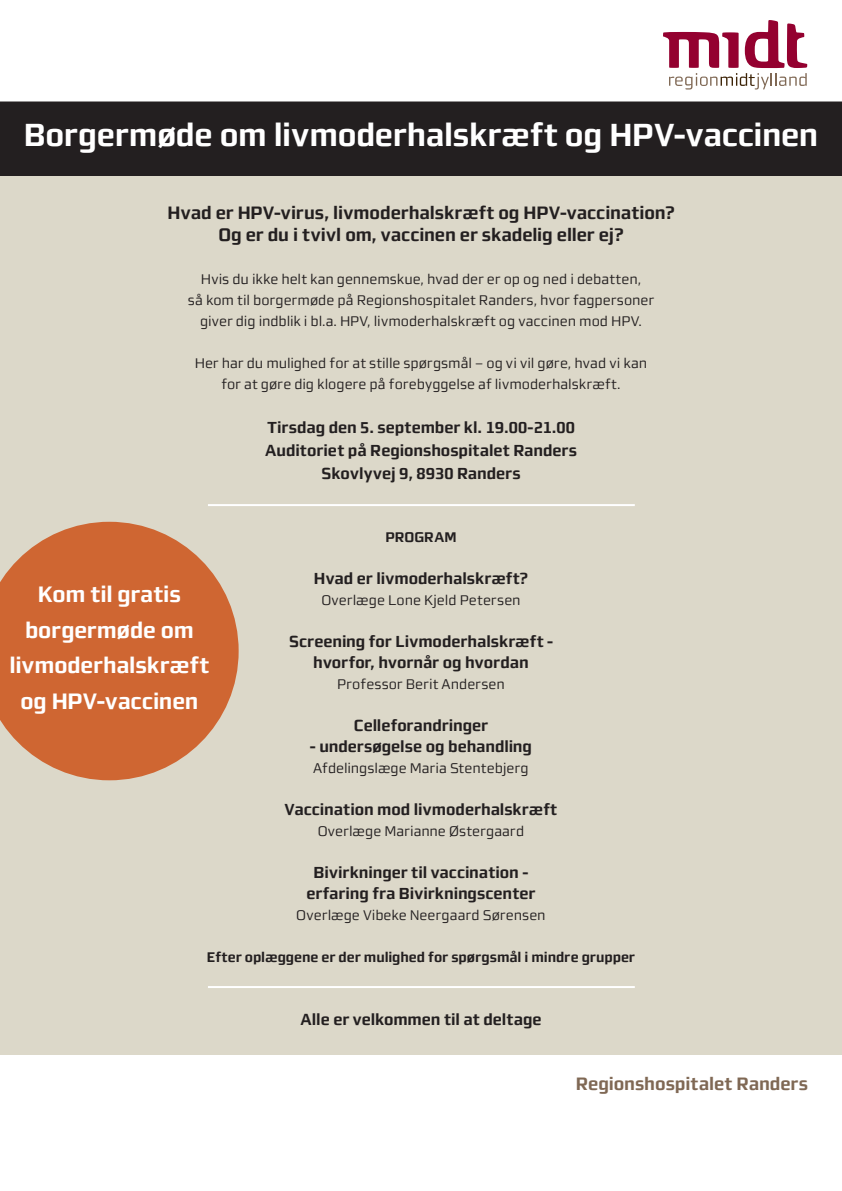
<style>
.page{position:relative;width:842px;height:1191px;background:#fff}
.page>*{position:absolute;margin:0;border:0;box-sizing:border-box;transform-origin:0 0}
.t1{font:700 32px "midtsans";letter-spacing:-.01em;color:#fff}
.t2{font:700 22.4px/35.5px "midtsans";letter-spacing:-.005em;color:#fff;text-align:center}
.t3{font:700 18px/22px "midtsans";letter-spacing:-.005em;color:#231f20;text-align:center}
.t4{font:700 18px "midtsans";letter-spacing:-.005em;color:#7f6854}
.t5{font:700 16px/23px "midtsans";letter-spacing:-.005em;color:#231f20;text-align:center}
.t6{font:14px/21px "midtsans";letter-spacing:-.005em;color:#231f20;text-align:center}
.t7{font:700 14px "midtsans";letter-spacing:-.005em;color:#231f20}
</style>
<div class="page">
<svg style="left:663px;top:20px;width:144px;height:69px"></svg>
<div style="left:0;top:102px;width:842px;height:952px;background:#dcd8c9"></div>
<hr style="left:208px;top:986px;width:427px;height:2px;background:#fff">
<hr style="left:208px;top:504px;width:427px;height:2px;background:#fff">
<div style="left:0;top:102px;width:842px;height:73px;background:#231f20"></div>
<div style="left:0;top:102px;width:842px;height:74px;border:1px solid #231f20"></div>
<svg style="left:0;top:522px;width:239px;height:258px;fill:#cf6632"></svg>
<h1 class="t1" style="left:24px;top:116px;width:796px">Borgermøde om livmoderhalskræft og HPV-vaccinen</h1>
<p class="t3" style="left:167px;top:201px;width:509px">Hvad er HPV-virus, livmoderhalskræft og HPV-vaccination?<br>Og er du i tvivl om, vaccinen er skadelig eller ej?</p>
<p class="t6" style="left:188px;top:268px;width:468px">Hvis du ikke helt kan gennemskue, hvad der er op og ned i debatten,<br>så kom til borgermøde på Regionshospitalet Randers, hvor fagpersoner giver dig indblik i bl.a. HPV, livmoderhalskræft og vaccinen mod HPV.</p>
<p class="t6" style="left:195px;top:352px;width:454px">Her har du mulighed for at stille spørgsmål – og vi vil gøre, hvad vi kan for at gøre dig klogere på forebyggelse af livmoderhalskræft.</p>
<p class="t5" style="left:265px;top:415px;width:313px">Tirsdag den 5. september kl. 19.00-21.00<br>Auditoriet på Regionshospitalet Randers<br>Skovlyvej 9, 8930 Randers</p>
<p class="t7" style="left:385px;top:528px;width:73px">PROGRAM</p>
<p class="t5" style="left:314px;top:566px;width:216px">Hvad er livmoderhalskræft?</p>
<p class="t6" style="left:321px;top:589px;width:201px">Overlæge Lone Kjeld Petersen</p>
<p class="t5" style="left:289px;top:630px;width:266px;line-height:21px">Screening for Livmoderhalskræft - hvorfor, hvornår og hvordan</p>
<p class="t6" style="left:337px;top:673px;width:169px">Professor Berit Andersen</p>
<p class="t5" style="left:354px;top:713px;width:136px">Celleforandringer</p>
<p class="t5" style="left:310px;top:734px;width:224px">- undersøgelse og behandling</p>
<p class="t6" style="left:313px;top:757px;width:217px">Afdelingslæge Maria Stentebjerg</p>
<p class="t5" style="left:285px;top:797px;width:274px">Vaccination mod livmoderhalskræft</p>
<p class="t6" style="left:318px;top:820px;width:208px">Overlæge Marianne Østergaard</p>
<p class="t5" style="left:306px;top:861px;width:231px;line-height:21px">Bivirkninger til vaccination - erfaring fra Bivirkningscenter</p>
<p class="t6" style="left:296px;top:904px;width:251px">Overlæge Vibeke Neergaard Sørensen</p>
<p class="t7" style="left:207px;top:948px;width:430px">Efter oplæggene er der mulighed for spørgsmål i mindre grupper</p>
<h2 class="t2" style="left:10px;top:576px;width:201px">Kom til gratis borgermøde om livmoderhalskræft og HPV-vaccinen</h2>
<p class="t5" style="left:300px;top:1007px;width:243px">Alle er velkommen til at deltage</p>
<p class="t4" style="left:576px;top:1073px;width:234px">Regionshospitalet Randers</p>
</div>
